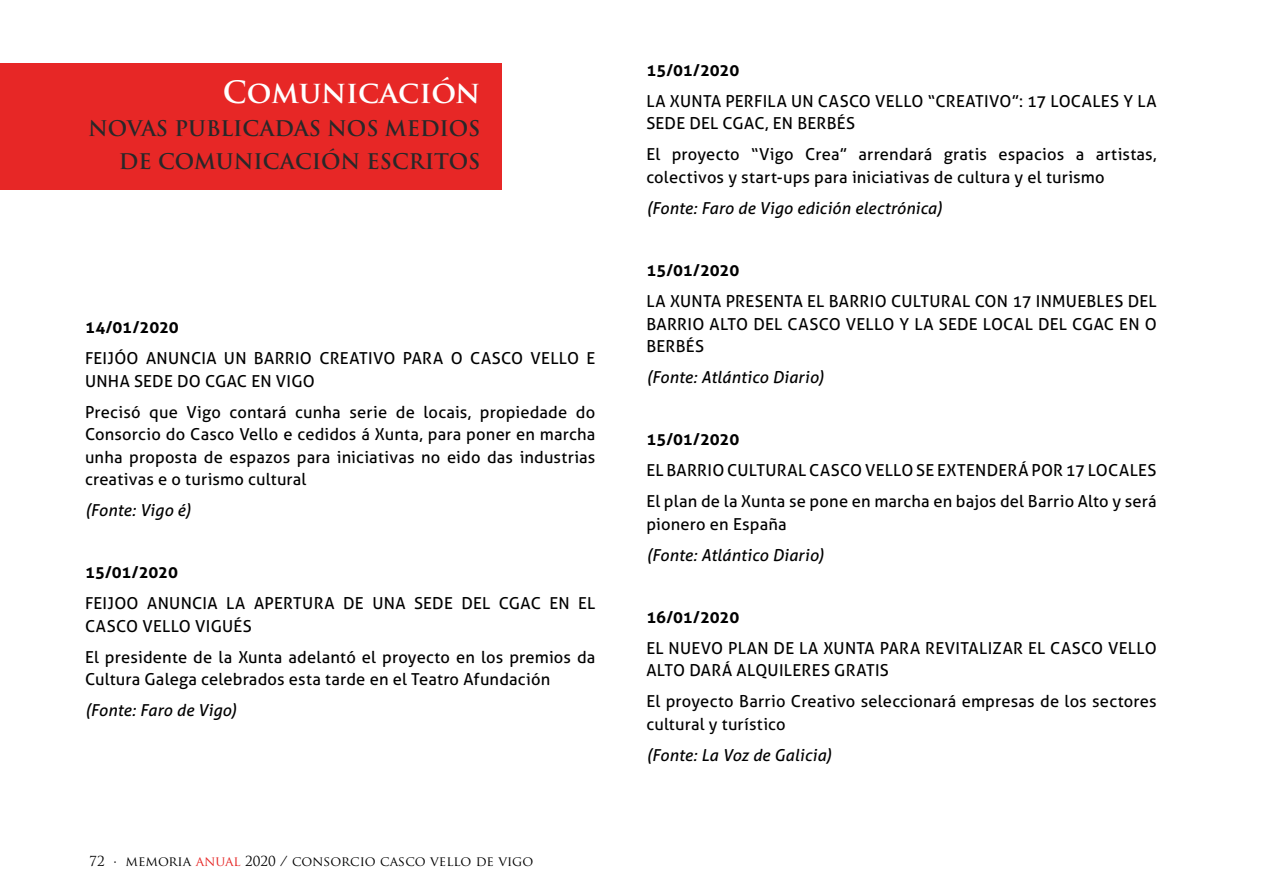
<style>
.page{position:relative;width:1263px;height:893px;background:#fff}
.page>*{position:absolute;margin:0;border:0;box-sizing:border-box;transform-origin:0 0}
.t1{font:700 30px "Trajan Pro";letter-spacing:-.005em;color:#fff}
.t2{font:700 21px/33px "Trajan Pro";color:#292829;text-align:right}
.t3{font:16.5px/22.5px "Aller";letter-spacing:.01em;color:#000}
.t4{font:italic 16.5px "Aller";letter-spacing:.01em;color:#000}
.t5{font:700 16.5px "Aller";letter-spacing:-.005em;color:#000}
.t6{font:13.5px "Trajan Pro";color:#000}
.s1{color:#e72726}
</style>
<div class="page">
<div style="left:0;top:64px;width:502px;height:126px;background:#e72726"></div>
<h1 class="t1" style="left:223px;top:73px;width:259px">Comunicación</h1>
<p class="t2" style="left:88px;top:112px;width:394px">NOVAS PUBLICADAS NOS MEDIOS<br>DE COMUNICACIÓN ESCRITOS</p>
<p class="t5" style="left:85px;top:317px;width:95px">14/01/2020</p>
<p class="t3" style="left:85px;top:347px;width:512px">FEIJÓO ANUNCIA UN BARRIO CREATIVO PARA O CASCO VELLO E<br>UNHA SEDE DO CGAC EN VIGO</p>
<p class="t3" style="left:85px;top:401px;width:512px;text-align:justify">Precisó que Vigo contará cunha serie de locais, propiedade do Consorcio do Casco Vello e cedidos á Xunta, para poner en marcha unha proposta de espazos para iniciativas no eido das industrias creativas e o turismo cultural</p>
<p class="t4" style="left:85px;top:500px;width:108px">(Fonte: Vigo é)</p>
<p class="t5" style="left:85px;top:562px;width:94px">15/01/2020</p>
<p class="t3" style="left:85px;top:592px;width:512px">FEIJOO ANUNCIA LA APERTURA DE UNA SEDE DEL CGAC EN EL<br>CASCO VELLO VIGUÉS</p>
<p class="t3" style="left:85px;top:646px;width:512px">El presidente de la Xunta adelantó el proyecto en los premios da<br>Cultura Galega celebrados esta tarde en el Teatro Afundación</p>
<p class="t4" style="left:85px;top:700px;width:153px">(Fonte: Faro de Vigo)</p>
<p class="t6" style="left:89px;top:852px;width:446px">72 · MEMORIA <span class="s1">ANUAL</span> 2020 / CONSORCIO CASCO VELLO DE VIGO</p>
<p class="t5" style="left:646px;top:60px;width:94px">15/01/2020</p>
<p class="t3" style="left:646px;top:90px;width:512px">LA XUNTA PERFILA UN CASCO VELLO “CREATIVO”: 17 LOCALES Y LA<br>SEDE DEL CGAC, EN BERBÉS</p>
<p class="t3" style="left:646px;top:143px;width:512px">El proyecto “Vigo Crea” arrendará gratis espacios a artistas, colectivos y start-ups para iniciativas de cultura y el turismo</p>
<p class="t4" style="left:646px;top:198px;width:297px">(Fonte: Faro de Vigo edición electrónica)</p>
<p class="t5" style="left:646px;top:260px;width:94px">15/01/2020</p>
<p class="t3" style="left:646px;top:290px;width:512px;text-align:justify">LA XUNTA PRESENTA EL BARRIO CULTURAL CON 17 INMUEBLES DEL BARRIO ALTO DEL CASCO VELLO Y LA SEDE LOCAL DEL CGAC EN O BERBÉS</p>
<p class="t4" style="left:646px;top:367px;width:179px">(Fonte: Atlántico Diario)</p>
<p class="t5" style="left:646px;top:429px;width:94px">15/01/2020</p>
<p class="t3" style="left:646px;top:455px;width:512px;line-height:31px">EL BARRIO CULTURAL CASCO VELLO SE EXTENDERÁ POR 17 LOCALES<br>El plan de la Xunta se pone en marcha en bajos del Barrio Alto y será</p>
<p class="t3" style="left:646px;top:512px;width:142px">pionero en España</p>
<p class="t4" style="left:646px;top:545px;width:179px">(Fonte: Atlántico Diario)</p>
<p class="t5" style="left:646px;top:607px;width:94px">16/01/2020</p>
<p class="t3" style="left:646px;top:636px;width:512px">EL NUEVO PLAN DE LA XUNTA PARA REVITALIZAR EL CASCO VELLO<br>ALTO DARÁ ALQUILERES GRATIS</p>
<p class="t3" style="left:646px;top:690px;width:512px">El proyecto Barrio Creativo seleccionará empresas de los sectores cultural y turístico</p>
<p class="t4" style="left:646px;top:745px;width:187px">(Fonte: La Voz de Galicia)</p>
</div>
